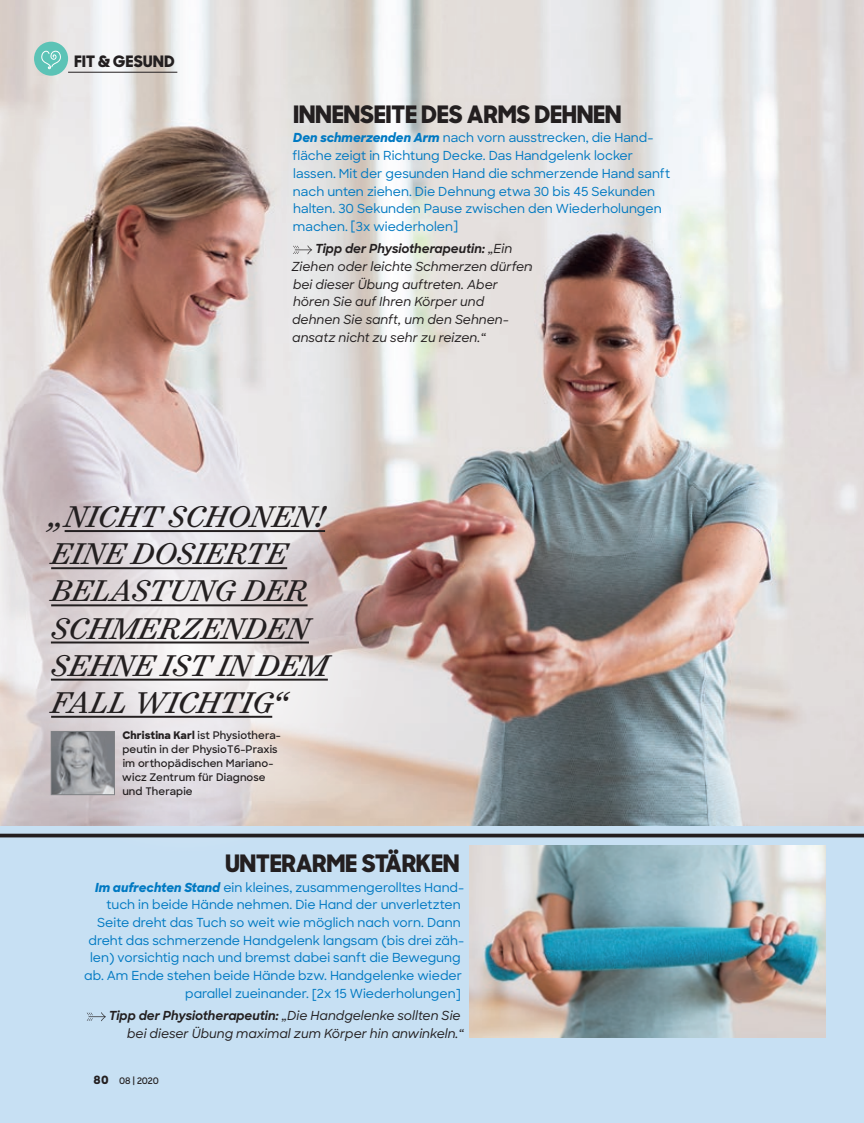
<style>
.page{position:relative;width:864px;height:1123px;background:#fff}
.page>*{position:absolute;margin:0;border:0;box-sizing:border-box;transform-origin:0 0}
.t1{font:italic 34.2px/37.2px "Surveyor Text";color:#231f20}
.t2{font:800 24px "Sharp Sans Display No 1";letter-spacing:.01em;color:#231f20}
.t3{font:800 15.75px "Sharp Sans Display No 1";letter-spacing:.03em;color:#231f20}
.t4{font:500 12.45px/17.7px "Sharp Sans";color:#0079c2;text-align:right}
.t5{font:italic 500 12.45px/17.7px "Sharp Sans";color:#231f20;text-align:right}
.t6{font:600 10.5px/14px "Sharp Sans";letter-spacing:.01em;color:#231f20}
.t7{font:600 9px "Sharp Sans";letter-spacing:-.01em;color:#231f20}
.s1{font-weight:800;font-style:italic}
.s2{font-weight:700}
.s3{font-weight:800}
.s4{font-weight:800;font-size:11.4px}
</style>
<div class="page">
<div style="left:0;top:0;width:863px;height:1123px;background:#c7e0f3"></div>
<svg style="left:87px;top:1012px;width:19px;height:9px"></svg>
<img style="left:0;top:0;width:863px;height:825px">
<svg style="left:0;top:411px;width:425px;height:427px;background:#dbd1d1"></svg>
<img style="left:469px;top:846px;width:356px;height:191px">
<hr style="left:65px;top:530px;width:260px;height:2px;background:#231f20">
<hr style="left:51px;top:567px;width:236px;height:2px;background:#231f20">
<hr style="left:51px;top:604px;width:256px;height:2px;background:#231f20">
<hr style="left:51px;top:641px;width:258px;height:2px;background:#231f20">
<hr style="left:51px;top:678px;width:277px;height:2px;background:#231f20">
<hr style="left:51px;top:715px;width:221px;height:2px;background:#231f20">
<svg style="left:293px;top:245px;width:19px;height:9px"></svg>
<hr style="left:68px;top:72px;width:109px;height:1px;background:#231f20">
<img style="left:53px;top:733px;width:60px;height:60px">
<div style="left:51px;top:731px;width:64px;height:64px;border:1px solid #808285"></div>
<svg style="left:0;top:833px;width:863px;height:4px;background:#3f4044"></svg>
<img style="left:530px;top:230px;width:133px;height:165px;border-radius:50%">
<div style="left:34px;top:42px;width:34px;height:34px;background:#5cc3b6;border-radius:50%"></div>
<svg style="left:41px;top:50px;width:20px;height:20px"></svg>
<p class="t3" style="left:74px;top:52px;width:102px">FIT &amp; GESUND</p>
<h2 class="t2" style="left:293px;top:100px;width:329px">INNENSEITE DES ARMS DEHNEN</h2>
<p class="t4" style="left:292px;top:130px;width:379px;text-align:left"><span class="s1">Den schmerzenden Arm</span> nach vorn ausstrecken, die Hand&shy;fläche zeigt in Richtung Decke. Das Handgelenk locker lassen. Mit der gesunden Hand die schmerzende Hand sanft nach unten ziehen. Die Dehnung etwa 30 bis 45 Sekunden halten. 30 Sekunden Pause zwischen den Wiederholungen machen. [3x wiederholen]</p>
<p class="t5" style="left:291px;top:240px;width:242px;text-align:left;text-indent:24px"><span class="s2">Tipp der Physiotherapeutin:</span> „Ein Ziehen oder leichte Schmerzen dürfen bei dieser Übung auftreten. Aber hören Sie auf Ihren Körper und dehnen Sie sanft, um den Sehnen&shy;ansatz nicht zu sehr zu reizen.“</p>
<h1 class="t1" style="left:48px;top:498px;width:282px">„NICHT SCHONEN!<br>EINE DOSIERTE<br>BELASTUNG DER<br>SCHMERZENDEN<br>SEHNE IST IN DEM<br>FALL WICHTIG“</h1>
<p class="t6" style="left:122px;top:729px;width:160px"><span class="s3">Christina Karl</span> ist Physiothera&shy;peutin in der PhysioT6-Praxis im ortho pädischen Mariano&shy;wicz Zentrum für Diagnose und Therapie</p>
<h2 class="t2" style="left:225px;top:849px;width:235px">UNTERARME STÄRKEN</h2>
<p class="t4" style="left:84px;top:879px;width:381px"><span class="s1">Im aufrechten Stand</span> ein kleines, zusammengerolltes Hand&shy;tuch in beide Hände nehmen. Die Hand der unverletzten Seite dreht das Tuch so weit wie möglich nach vorn. Dann dreht das schmerzende Handgelenk langsam (bis drei zäh&shy;len) vorsichtig nach und bremst dabei sanft die Bewegung ab. Am Ende stehen beide Hände bzw. Handgelenke wieder parallel zueinander. [2x 15 Wiederholungen]</p>
<p class="t5" style="left:109px;top:1006px;width:356px"><span class="s2">Tipp der Physiotherapeutin:</span> „Die Handgelenke sollten Sie bei dieser Übung maximal zum Körper hin anwinkeln.“</p>
<p class="t7" style="left:94px;top:1076px;width:67px"><span class="s4">80</span> 08 | 2020</p>
</div>
